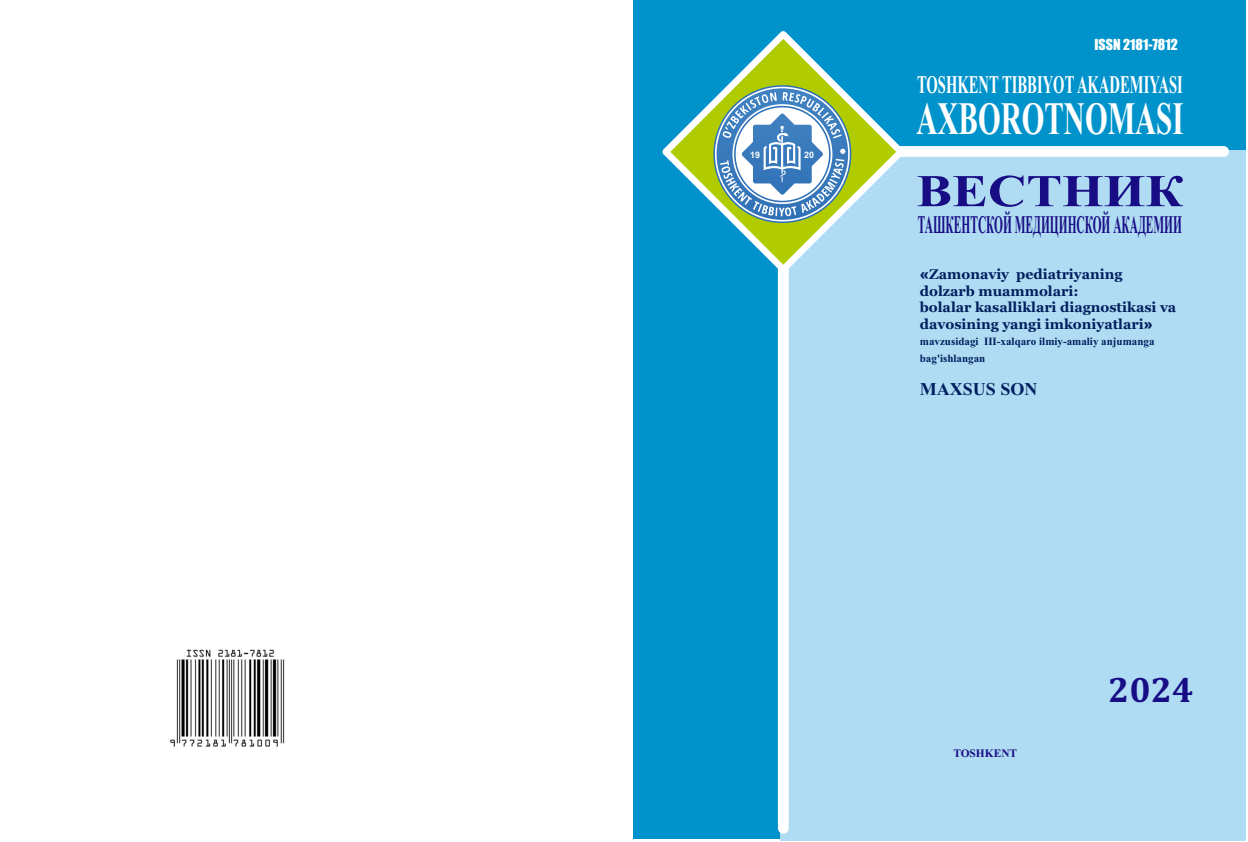
<style>
.page{position:relative;width:1248px;height:842px;background:#fff}
.page>*{position:absolute;margin:0;border:0;box-sizing:border-box;transform-origin:0 0}
.t1{font:700 46.3px "Times New Roman";color:#fff;scale:.63 1}
.t2{font:700 45.3px "Times New Roman";color:#190d86;scale:1.18 1}
.t3{font:700 36px "Cambria";color:#190d86}
.t4{font:700 25.4px "Times New Roman";color:#fff;scale:.58 1}
.t5{font:700 25.3px "Times New Roman";color:#190d86;scale:.45 1}
.t6{font:700 18px "Times New Roman";color:#002060}
.t7{font:700 14px/16.5px "Georgia";color:#001f5f}
.t8{font:14px "Impact";color:#fff}
.t9{font:700 11.4px "Times New Roman";color:#190d86}
.t10{font:700 11px/16.5px "Times New Roman";color:#002060}
.t11{font:700 8.9px "Arial";color:#fff}
.s1{font-family:"Arial";font-weight:900}
</style>
<div class="page">
<img style="left:170px;top:649px;width:115px;height:98px">
<div style="left:633px;top:0;width:612px;height:839px;background:#0093cb"></div>
<div style="left:780px;top:150px;width:465px;height:690px;background:#afdcf2"></div>
<div style="left:777px;top:249px;width:11px;height:585px;background:#fff;border-radius:6px"></div>
<div style="left:689px;top:146px;width:539px;height:11px;background:#fff;border-radius:5px"></div>
<svg style="left:662px;top:31px;width:248px;height:248px"></svg>
<svg style="left:716px;top:88px;width:132px;height:132px;background:#8bb2bc"></svg>
<p class="t11" style="left:750px;top:152px;width:11px">19</p>
<p class="t11" style="left:804px;top:152px;width:11px">20</p>
<p class="t8" style="left:1094px;top:39px;width:85px">ISSN 2181-7812</p>
<h3 class="t4" style="left:917px;top:76px;width:460px">TOSHKENT TIBBIYOT AKADEMIYASI</h3>
<h1 class="t1" style="left:916px;top:102px;width:426px">AXBOROTNOMASI</h1>
<h2 class="t2" style="left:916px;top:175px;width:228px">ВЕСТНИК</h2>
<h3 class="t5" style="left:917px;top:216px;width:588px">ТАШКЕНТСКОЙ МЕДИЦИНСКОЙ АКАДЕМИИ</h3>
<p class="t7" style="left:919px;top:267px;width:258px"><span class="s1">«</span>Zamonaviy pediatriyaning dolzarb muammolari:<br>bolalar kasalliklari diagnostikasi va davosining yangi imkoniyatlari<span class="s1">»</span></p>
<p class="t10" style="left:919px;top:335px;width:236px">mavzusidagi III-xalqaro ilmiy-amaliy anjumanga bag'ishlangan</p>
<p class="t6" style="left:919px;top:383px;width:119px">MAXSUS SON</p>
<p class="t9" style="left:953px;top:749px;width:65px">TOSHKENT</p>
<h3 class="t3" style="left:1107px;top:674px;width:87px">2024</h3>
</div>
